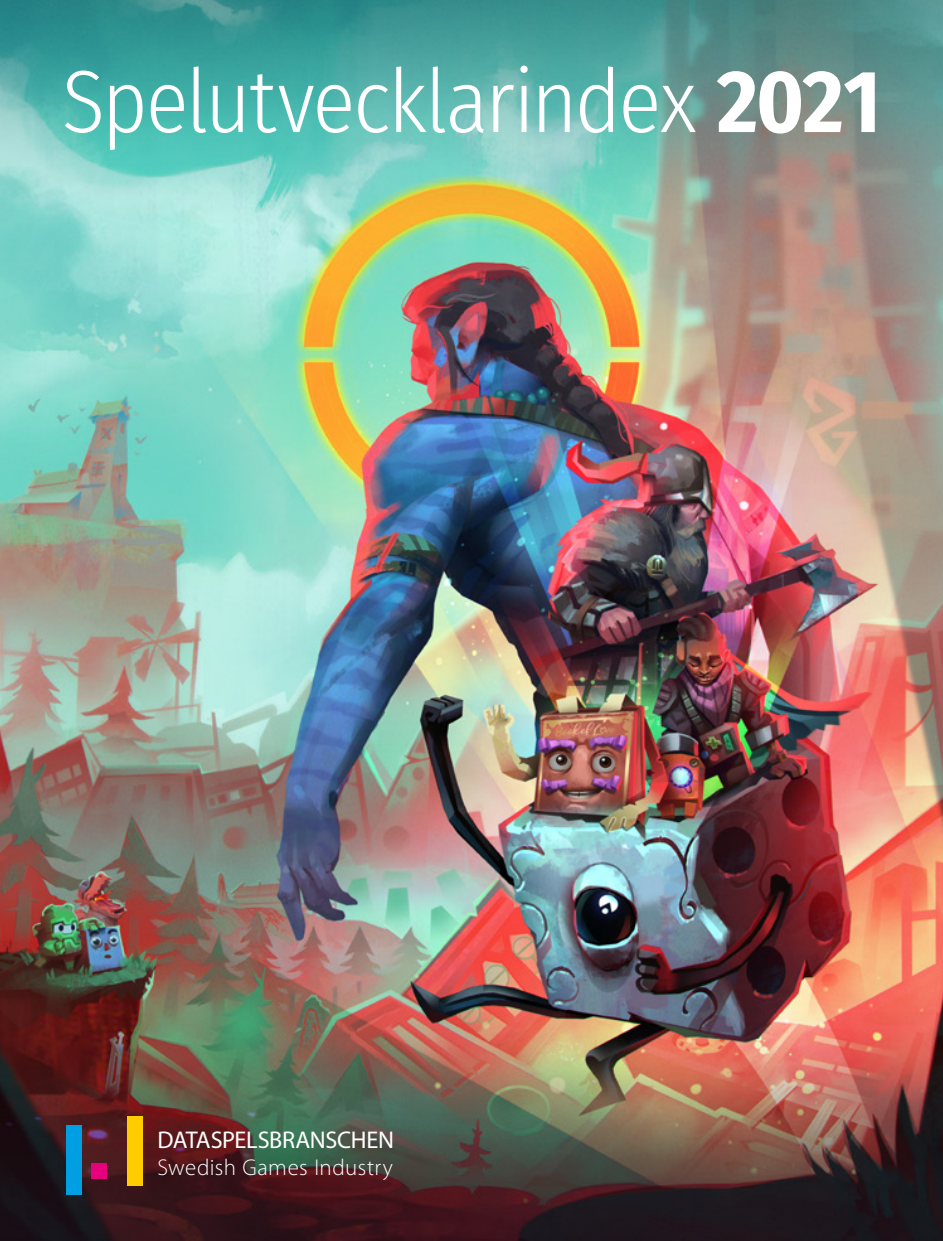
<style>
.page{position:relative;width:943px;height:1241px;background:#fff}
.page>*{position:absolute;margin:0;border:0;box-sizing:border-box;transform-origin:0 0}
.t1{font:300 88.2px "Fira Sans Condensed";letter-spacing:-.025em;color:#fff}
.t2{font:24.32px "Myriad Pro";letter-spacing:-.015em;color:#fff}
.t3{font:300 22.93px "Myriad Pro";letter-spacing:.02em;color:#fff}
.s1{font-weight:700}
</style>
<div class="page">
<img style="left:0;top:0;width:943px;height:1240px">
<div style="left:91px;top:1162px;width:16px;height:16px;background:#e6007d"></div>
<div style="left:66px;top:1124px;width:15px;height:70px;background:#009fe3"></div>
<div style="left:127px;top:1116px;width:15px;height:69px;background:#fc0"></div>
<p class="t1" style="left:62px;top:39px;width:820px">Spelutvecklarindex <span class="s1">2021</span></p>
<p class="t2" style="left:158px;top:1126px;width:238px">DATASPELSBRANSCHEN</p>
<p class="t3" style="left:158px;top:1153px;width:237px">Swedish Games Industry</p>
</div>
